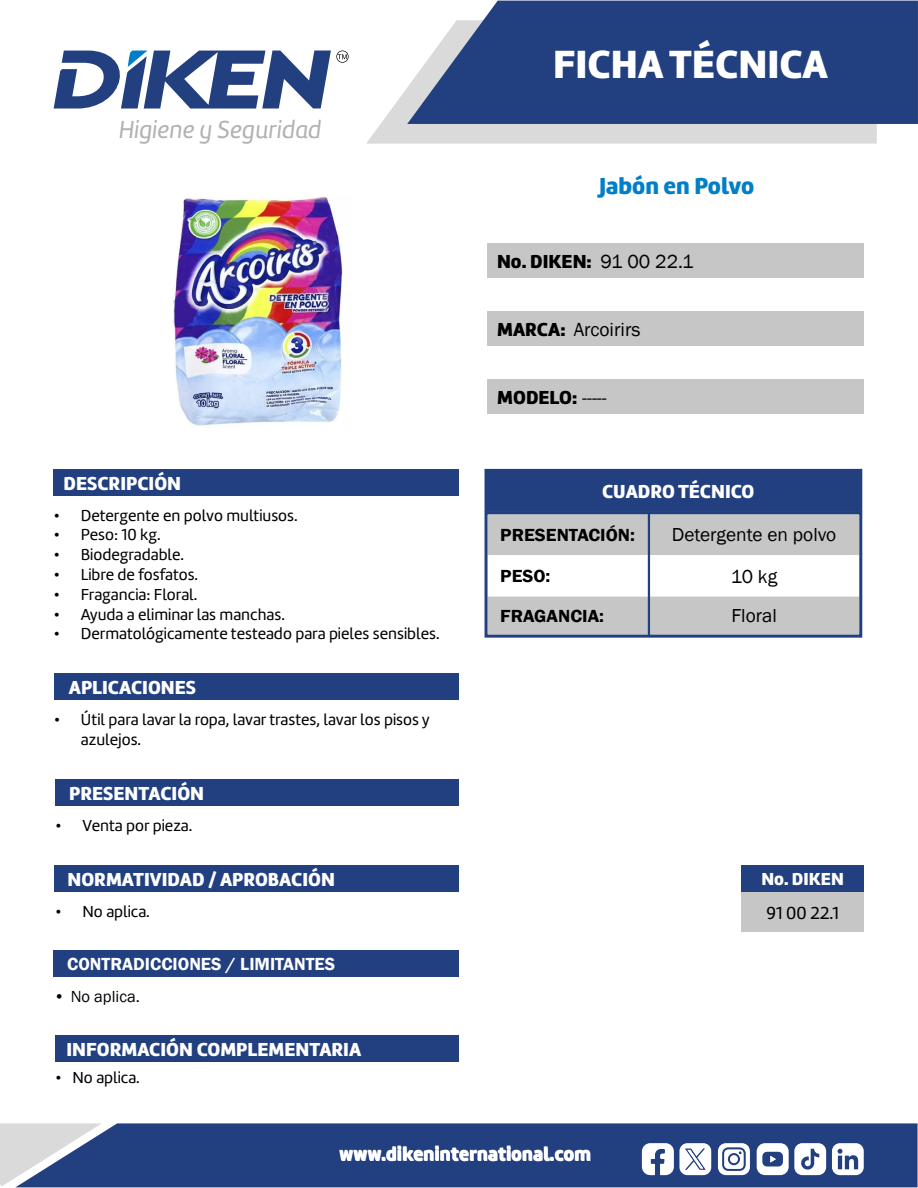
<style>
.page{position:relative;width:918px;height:1188px;background:#fff}
.page>*{position:absolute;margin:0;border:0;box-sizing:border-box;transform-origin:0 0}
.t1{font:40.8px "Amelia Basic Black";color:#fff}
.t2{font:25.5px "Amelia Basic Italic";color:#b3b2b2}
.t3{font:24px "Amelia Basic Black";color:#007fc8}
.t4{font:19.5px "Amelia Basic Black";color:#fff}
.t5{font:19.5px "Amelia Basic Black";color:#000}
.t6{font:19.5px "Franklin Gothic";color:#000}
.t7{font:19.35px "Franklin Gothic";color:#000}
.t8{font:600 18px "Franklin Gothic";color:#000;scale:1.05 1}
.t9{font:600 18px "Franklin Gothic";color:#fff}
.t10{font:18px "Amelia Basic Black";color:#fff}
.t11{font:18px "Amelia Basic";color:#000}
.t12{font:16.5px/19.8px "Amelia Basic";color:#000}
.t13{font:16.5px "Franklin Gothic";color:#000}
.s1{font-family:"Franklin Gothic"}
.s2{font-family:"Amelia Basic Black"}
</style>
<div class="page">
<div style="left:102px;top:1123px;width:816px;height:64px;background:#223f80"></div>
<svg style="left:0;top:1123px;width:102px;height:64px;background:#9da8bf"></svg>
<svg style="left:366px;top:88px;width:511px;height:56px;background:#dedede"></svg>
<svg style="left:407px;top:1px;width:511px;height:123px;background:#344e8a"></svg>
<svg style="left:54px;top:50px;width:295px;height:59px"></svg>
<svg style="left:642px;top:1143px;width:69px;height:32px"></svg>
<svg style="left:718px;top:1143px;width:32px;height:32px"></svg>
<div style="left:730px;top:1155px;width:8px;height:8px;background:#fff;border-radius:50%"></div>
<svg style="left:757px;top:1143px;width:107px;height:32px"></svg>
<div style="left:484px;top:468px;width:379px;height:42px;background:#223f80"></div>
<div style="left:487px;top:244px;width:377px;height:34px;background:#c6c6c6"></div>
<div style="left:487px;top:312px;width:377px;height:34px;background:#c6c6c6"></div>
<div style="left:487px;top:379px;width:377px;height:34px;background:#c6c6c6"></div>
<div style="left:54px;top:469px;width:405px;height:26px;background:#223f80"></div>
<div style="left:54px;top:673px;width:404px;height:27px;background:#223f80"></div>
<div style="left:56px;top:779px;width:403px;height:27px;background:#223f80"></div>
<div style="left:54px;top:865px;width:405px;height:26px;background:#223f80"></div>
<svg style="left:484px;top:510px;width:379px;height:128px"></svg>
<div style="left:742px;top:865px;width:122px;height:27px;background:#223f80"></div>
<div style="left:742px;top:892px;width:122px;height:40px;background:#c6c6c6"></div>
<hr style="left:648px;top:513px;width:2px;height:124px;background:#223f80">
<div style="left:54px;top:951px;width:405px;height:26px;background:#223f80"></div>
<div style="left:56px;top:1036px;width:403px;height:26px;background:#223f80"></div>
<img style="left:173px;top:197px;width:170px;height:229px">
<h2 class="t2" style="left:119px;top:115px;width:204px">Higiene y Seguridad</h2>
<p class="t4" style="left:64px;top:471px;width:119px">DESCRIPCIÓN</p>
<p class="t12" style="left:54px;top:505px;width:245px">• Detergente en polvo multiusos.</p>
<p class="t12" style="left:54px;top:525px;width:108px">• Peso: 10 kg.</p>
<p class="t12" style="left:54px;top:545px;width:132px">• Biodegradable.</p>
<p class="t12" style="left:54px;top:565px;width:146px">• Libre de fosfatos.</p>
<p class="t12" style="left:54px;top:585px;width:145px">• Fragancia: Floral.</p>
<p class="t12" style="left:54px;top:604px;width:233px">• Ayuda a eliminar las manchas.</p>
<p class="t12" style="left:54px;top:624px;width:387px">• Dermatológicamente testeado para pieles sensibles.</p>
<p class="t4" style="left:69px;top:676px;width:129px">APLICACIONES</p>
<p class="t12" style="left:81px;top:710px;width:350px;text-indent:-27px">• Útil para lavar la ropa, lavar trastes, lavar los pisos y azulejos.</p>
<p class="t4" style="left:69px;top:781px;width:136px">PRESENTACIÓN</p>
<p class="t12" style="left:56px;top:816px;width:138px">• Venta por pieza.</p>
<p class="t4" style="left:67px;top:867px;width:269px">NORMATIVIDAD / APROBACIÓN</p>
<p class="t12" style="left:56px;top:901px;width:96px">• No aplica.</p>
<p class="t9" style="left:67px;top:953px;width:270px">CONTRADICCIONES / LIMITANTES</p>
<p class="t13" style="left:54px;top:986px;width:88px">• No aplica.</p>
<p class="t4" style="left:66px;top:1038px;width:296px">INFORMACIÓN COMPLEMENTARIA</p>
<p class="t12" style="left:56px;top:1068px;width:86px">• No aplica.</p>
<h1 class="t1" style="left:553px;top:40px;width:276px">FICHA TÉCNICA</h1>
<h3 class="t3" style="left:599px;top:171px;width:156px">Jabón en Polvo</h3>
<p class="t5" style="left:497px;top:250px;width:198px">No. DIKEN: <span class="s1">91 00 22.1</span></p>
<p class="t6" style="left:497px;top:317px;width:145px"><span class="s2">MARCA:</span> Arcoirirs</p>
<p class="t5" style="left:497px;top:385px;width:111px">MODELO: <span class="s1">-----</span></p>
<p class="t4" style="left:602px;top:479px;width:154px">CUADRO TÉCNICO</p>
<p class="t8" style="left:500px;top:524px;width:130px">PRESENTACIÓN:</p>
<p class="t7" style="left:672px;top:523px;width:166px">Detergente en polvo</p>
<p class="t8" style="left:500px;top:565px;width:49px">PESO:</p>
<p class="t7" style="left:731px;top:564px;width:48px">10 kg</p>
<p class="t8" style="left:500px;top:605px;width:100px">FRAGANCIA:</p>
<p class="t7" style="left:731px;top:604px;width:47px">Floral</p>
<p class="t10" style="left:761px;top:868px;width:84px">No. DIKEN</p>
<p class="t11" style="left:767px;top:903px;width:74px">91 00 22.1</p>
<p class="t4" style="left:340px;top:1143px;width:253px">www.dikeninternational.com</p>
</div>
